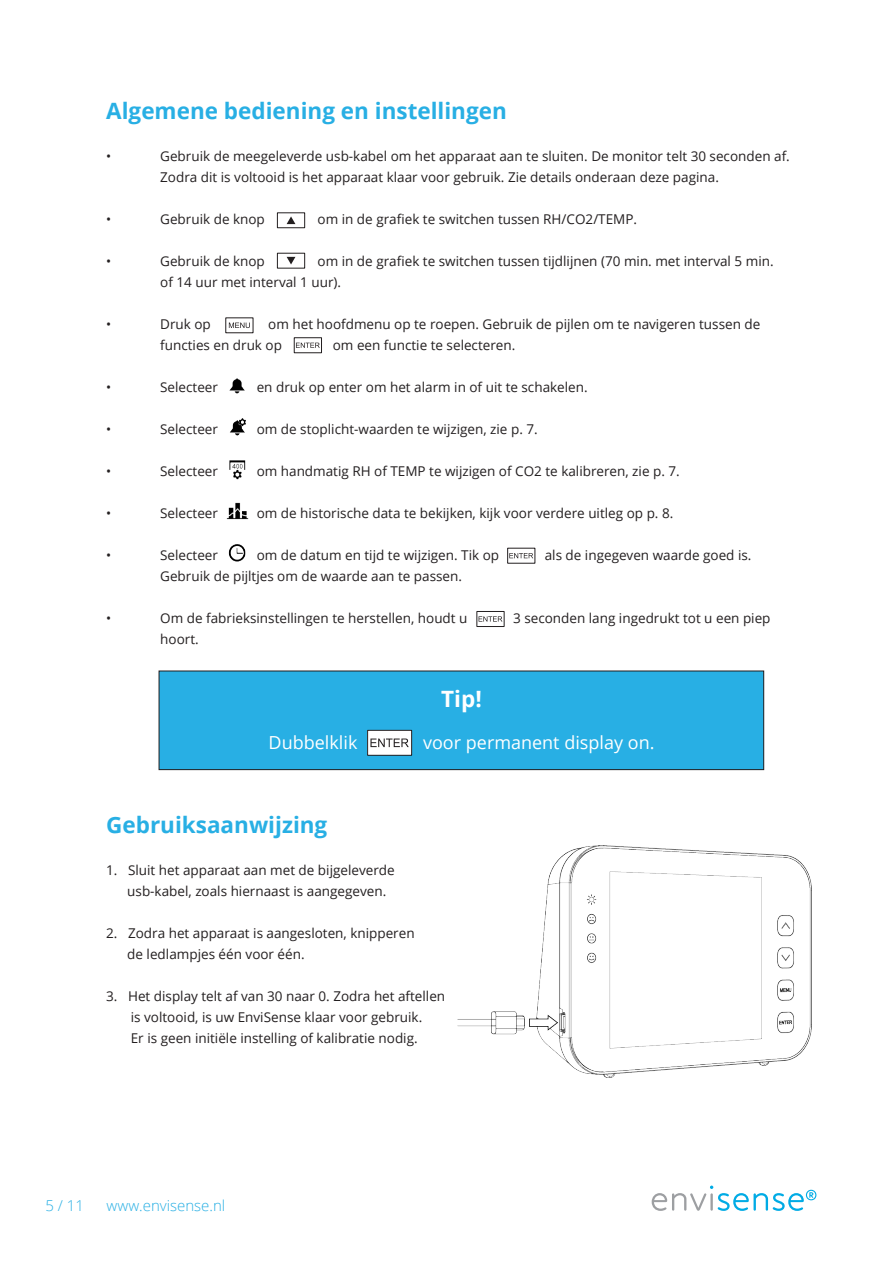
<style>
.page{position:relative;width:893px;height:1263px;background:#fff}
.page>*{position:absolute;margin:0;border:0;box-sizing:border-box;transform-origin:0 0}
.KOP_1{font:700 22.5px "Open Sans";color:#28afe4}
.BODY_TEKST{font:700 22.5px "Open Sans";color:#fff}
.BODY_TEKST-2{font:18px "Open Sans";color:#fff}
.BODY_KOP{font:300 15px "Open Sans";color:#28afe4}
.BODY_TEKST-3{font:13.5px/21px "Open Sans";color:#231f20}
</style>
<div class="page">
<svg style="left:652px;top:1185px;width:164px;height:26px"></svg>
<div style="left:277px;top:213px;width:28px;height:15px;border:1px solid #231f20"></div>
<svg style="left:287px;top:216px;width:8px;height:8px"></svg>
<div style="left:277px;top:253px;width:28px;height:15px;border:1px solid #231f20"></div>
<svg style="left:287px;top:257px;width:8px;height:7px"></svg>
<svg style="left:229px;top:323px;width:21px;height:5px"></svg>
<div style="left:294px;top:338px;width:28px;height:15px;border:1px solid #231f20"></div>
<svg style="left:296px;top:343px;width:24px;height:5px"></svg>
<svg style="left:509px;top:553px;width:24px;height:5px"></svg>
<div style="left:477px;top:611px;width:27px;height:16px;border:1px solid #231f20"></div>
<svg style="left:479px;top:616px;width:23px;height:6px"></svg>
<img style="left:229px;top:378px;width:16px;height:16px">
<img style="left:230px;top:418px;width:16px;height:18px">
<img style="left:229px;top:460px;width:17px;height:20px">
<img style="left:226px;top:502px;width:23px;height:18px">
<img style="left:228px;top:544px;width:18px;height:18px">
<div style="left:159px;top:671px;width:605px;height:99px;background:#28afe4"></div>
<div style="left:159px;top:671px;width:605px;height:99px;border:1px solid #231f20"></div>
<img style="left:458px;top:846px;width:354px;height:231px">
<div style="left:368px;top:730px;width:44px;height:25px;background:#fff"></div>
<div style="left:367px;top:730px;width:45px;height:25px;border:1px solid #231f20"></div>
<svg style="left:370px;top:738px;width:39px;height:9px"></svg>
<p class="KOP_1" style="left:106px;top:94px;width:402px">Algemene bediening en instellingen</p>
<p class="BODY_TEKST-3" style="left:106px;top:145px;width:7px">•</p>
<p class="BODY_TEKST-3" style="left:160px;top:145px;width:631px">Gebruik de meegeleverde usb-kabel om het apparaat aan te sluiten. De monitor telt 30 seconden af.<br>Zodra dit is voltooid is het apparaat klaar voor gebruik. Zie details onderaan deze pagina.</p>
<p class="BODY_TEKST-3" style="left:106px;top:208px;width:7px">•</p>
<p class="BODY_TEKST-3" style="left:160px;top:208px;width:106px">Gebruik de knop</p>
<p class="BODY_TEKST-3" style="left:318px;top:208px;width:321px">om in de grafiek te switchen tussen RH/CO2/TEMP.</p>
<p class="BODY_TEKST-3" style="left:106px;top:250px;width:7px">•</p>
<p class="BODY_TEKST-3" style="left:160px;top:250px;width:106px">Gebruik de knop</p>
<p class="BODY_TEKST-3" style="left:318px;top:250px;width:458px">om in de grafiek te switchen tussen tijdlijnen (70 min. met interval 5 min.</p>
<p class="BODY_TEKST-3" style="left:160px;top:271px;width:182px">of 14 uur met interval 1 uur).</p>
<p class="BODY_TEKST-3" style="left:106px;top:313px;width:7px">•</p>
<p class="BODY_TEKST-3" style="left:160px;top:313px;width:52px">Druk op</p>
<p class="BODY_TEKST-3" style="left:268px;top:313px;width:494px">om het hoofdmenu op te roepen. Gebruik de pijlen om te navigeren tussen de</p>
<p class="BODY_TEKST-3" style="left:160px;top:334px;width:123px">functies en druk op</p>
<p class="BODY_TEKST-3" style="left:333px;top:334px;width:184px">om een functie te selecteren.</p>
<p class="BODY_TEKST-3" style="left:106px;top:376px;width:7px">•</p>
<p class="BODY_TEKST-3" style="left:160px;top:376px;width:59px">Selecteer</p>
<p class="BODY_TEKST-3" style="left:257px;top:376px;width:333px">en druk op enter om het alarm in of uit te schakelen.</p>
<p class="BODY_TEKST-3" style="left:106px;top:418px;width:7px">•</p>
<p class="BODY_TEKST-3" style="left:160px;top:418px;width:59px">Selecteer</p>
<p class="BODY_TEKST-3" style="left:257px;top:418px;width:283px">om de stoplicht-waarden te wijzigen, zie p. 7.</p>
<p class="BODY_TEKST-3" style="left:106px;top:460px;width:7px">•</p>
<p class="BODY_TEKST-3" style="left:160px;top:460px;width:59px">Selecteer</p>
<p class="BODY_TEKST-3" style="left:257px;top:460px;width:425px">om handmatig RH of TEMP te wijzigen of CO2 te kalibreren, zie p. 7.</p>
<p class="BODY_TEKST-3" style="left:106px;top:502px;width:7px">•</p>
<p class="BODY_TEKST-3" style="left:160px;top:502px;width:59px">Selecteer</p>
<p class="BODY_TEKST-3" style="left:257px;top:502px;width:418px">om de historische data te bekijken, kijk voor verdere uitleg op p. 8.</p>
<p class="BODY_TEKST-3" style="left:106px;top:544px;width:7px">•</p>
<p class="BODY_TEKST-3" style="left:160px;top:544px;width:59px">Selecteer</p>
<p class="BODY_TEKST-3" style="left:257px;top:544px;width:244px">om de datum en tijd te wijzigen. Tik op</p>
<p class="BODY_TEKST-3" style="left:545px;top:544px;width:208px">als de ingegeven waarde goed is.</p>
<p class="BODY_TEKST-3" style="left:160px;top:565px;width:303px">Gebruik de pijltjes om de waarde aan te passen.</p>
<p class="BODY_TEKST-3" style="left:106px;top:607px;width:7px">•</p>
<p class="BODY_TEKST-3" style="left:160px;top:607px;width:309px">Om de fabrieksinstellingen te herstellen, houdt u</p>
<p class="BODY_TEKST-3" style="left:513px;top:607px;width:259px">3 seconden lang ingedrukt tot u een piep</p>
<p class="BODY_TEKST-3" style="left:160px;top:628px;width:40px">hoort.</p>
<p class="BODY_TEKST" style="left:441px;top:682px;width:42px">Tip!</p>
<p class="BODY_TEKST-2" style="left:269px;top:730px;width:90px">Dubbelklik</p>
<p class="BODY_TEKST-2" style="left:423px;top:730px;width:233px">voor permanent display on.</p>
<p class="KOP_1" style="left:106px;top:808px;width:223px">Gebruiksaanwijzing</p>
<p class="BODY_TEKST-3" style="left:106px;top:859px;width:290px">1. Sluit het apparaat aan met de bijgeleverde</p>
<p class="BODY_TEKST-3" style="left:127px;top:880px;width:260px">usb-kabel, zoals hiernaast is aangegeven.</p>
<p class="BODY_TEKST-3" style="left:106px;top:922px;width:310px">2. Zodra het apparaat is aangesloten, knipperen</p>
<p class="BODY_TEKST-3" style="left:127px;top:943px;width:179px">de ledlampjes één voor één.</p>
<p class="BODY_TEKST-3" style="left:106px;top:985px;width:340px">3. Het display telt af van 30 naar 0. Zodra het aftellen</p>
<p class="BODY_TEKST-3" style="left:131px;top:1006px;width:293px">is voltooid, is uw EnviSense klaar voor gebruik.</p>
<p class="BODY_TEKST-3" style="left:131px;top:1027px;width:288px">Er is geen initiële instelling of kalibratie nodig.</p>
<p class="BODY_KOP" style="left:45px;top:1195px;width:40px">5 / 11</p>
<p class="BODY_KOP" style="left:107px;top:1195px;width:120px">www.envisense.nl</p>
</div>
